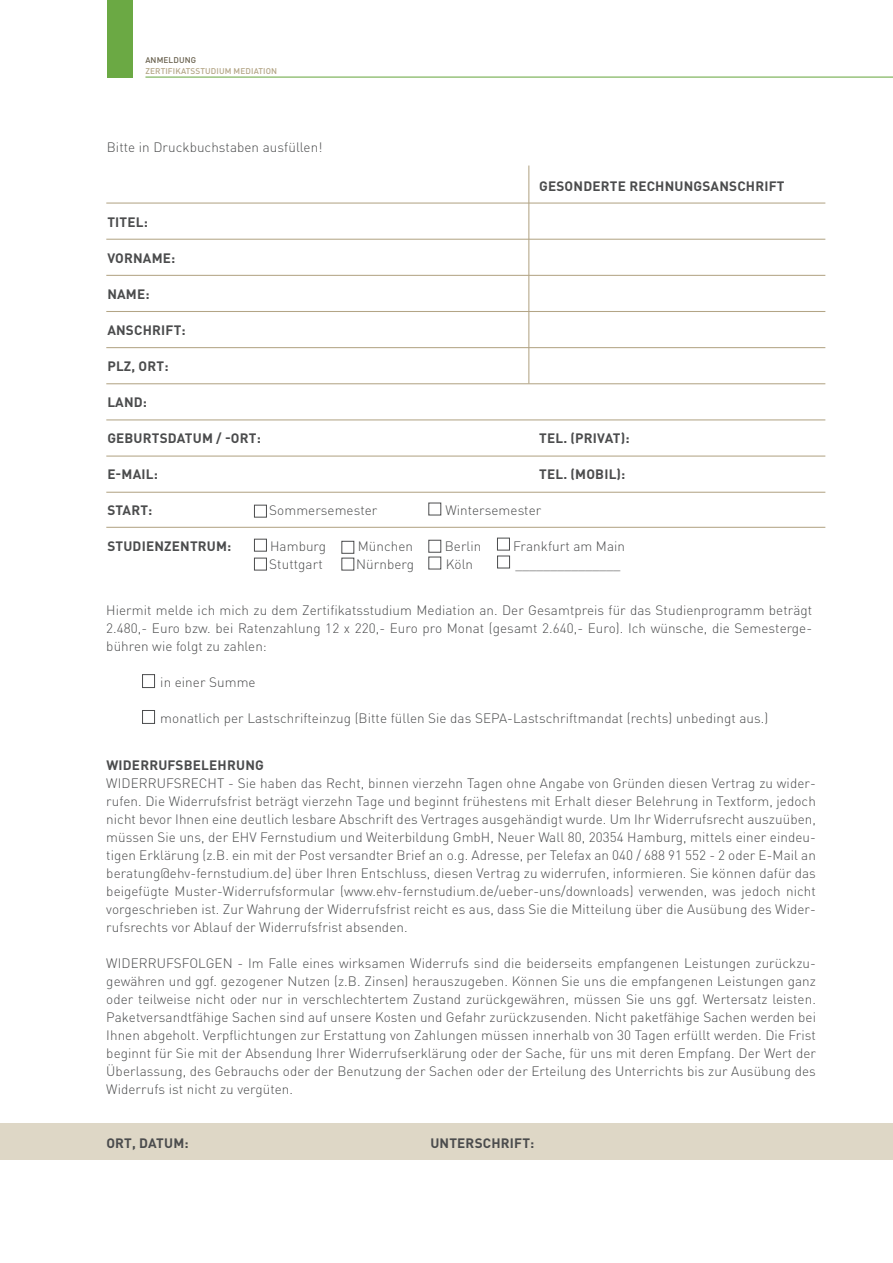
<style>
.page{position:relative;width:893px;height:1263px;background:#fff}
.page>*{position:absolute;margin:0;border:0;box-sizing:border-box;transform-origin:0 0}
.t1{font:300 13.5px/18px "DIN Pro";letter-spacing:.005em;color:#4b4c4d;text-align:justify}
.t2{font:700 13.5px "DIN Pro";letter-spacing:.015em;color:#4b4c4d}
.t3{font:500 8.25px "DIN Pro";letter-spacing:.015em;color:#b3a586}
.t4{font:500 8.25px "DIN Pro";letter-spacing:.015em;color:#68604d}
</style>
<div class="page">
<div style="left:0;top:1123px;width:893px;height:36px;background:#ded7c6"></div>
<hr style="left:145px;top:77px;width:748px;height:1px;background:#6ba944">
<div style="left:107px;top:0;width:26px;height:78px;background:#6ba944"></div>
<div style="left:142px;top:674px;width:13px;height:14px;border:1px solid #4b4c4d"></div>
<div style="left:142px;top:710px;width:13px;height:14px;border:1px solid #4b4c4d"></div>
<hr style="left:528px;top:166px;width:1px;height:218px;background:#b3a586">
<hr style="left:106px;top:239px;width:719px;height:1px;background:#b3a586">
<hr style="left:106px;top:275px;width:719px;height:1px;background:#b3a586">
<hr style="left:106px;top:383px;width:719px;height:1px;background:#b3a586">
<hr style="left:106px;top:347px;width:719px;height:1px;background:#b3a586">
<hr style="left:106px;top:311px;width:719px;height:1px;background:#b3a586">
<hr style="left:106px;top:419px;width:719px;height:1px;background:#b3a586">
<hr style="left:106px;top:455px;width:719px;height:2px;background:#b3a586">
<hr style="left:106px;top:203px;width:719px;height:1px;background:#b3a586">
<div style="left:254px;top:539px;width:13px;height:12px;border:1px solid #4b4c4d"></div>
<div style="left:341px;top:541px;width:13px;height:13px;border:1px solid #4b4c4d"></div>
<div style="left:428px;top:540px;width:13px;height:13px;border:1px solid #4b4c4d"></div>
<div style="left:497px;top:538px;width:13px;height:12px;border:1px solid #4b4c4d"></div>
<div style="left:497px;top:556px;width:13px;height:12px;border:1px solid #4b4c4d"></div>
<div style="left:254px;top:558px;width:13px;height:12px;border:1px solid #4b4c4d"></div>
<div style="left:428px;top:557px;width:13px;height:12px;border:1px solid #4b4c4d"></div>
<div style="left:254px;top:505px;width:13px;height:12px;border:1px solid #4b4c4d"></div>
<div style="left:428px;top:503px;width:13px;height:12px;border:1px solid #4b4c4d"></div>
<hr style="left:106px;top:492px;width:719px;height:1px;background:#b3a586">
<hr style="left:106px;top:527px;width:719px;height:1px;background:#b3a586">
<p class="t4" style="left:145px;top:55px;width:52px">ANMELDUNG</p>
<p class="t3" style="left:145px;top:65px;width:133px">ZERTIFIKATSSTUDIUM MEDIATION</p>
<p class="t1" style="left:107px;top:137px;width:217px">Bitte in Druckbuchstaben ausfüllen!</p>
<p class="t2" style="left:539px;top:177px;width:247px">GESONDERTE RECHNUNGSANSCHRIFT</p>
<p class="t2" style="left:107px;top:213px;width:42px">TITEL:</p>
<p class="t2" style="left:107px;top:249px;width:70px">VORNAME:</p>
<p class="t2" style="left:107px;top:285px;width:44px">NAME:</p>
<p class="t2" style="left:107px;top:321px;width:80px">ANSCHRIFT:</p>
<p class="t2" style="left:107px;top:357px;width:63px">PLZ, ORT:</p>
<p class="t2" style="left:107px;top:393px;width:41px">LAND:</p>
<p class="t2" style="left:107px;top:429px;width:155px">GEBURTSDATUM / -ORT:</p>
<p class="t2" style="left:539px;top:429px;width:92px">TEL. (PRIVAT):</p>
<p class="t2" style="left:107px;top:465px;width:52px">E-MAIL:</p>
<p class="t2" style="left:539px;top:465px;width:88px">TEL. (MOBIL):</p>
<p class="t2" style="left:107px;top:501px;width:47px">START:</p>
<p class="t1" style="left:269px;top:500px;width:110px">Sommersemester</p>
<p class="t1" style="left:445px;top:500px;width:97px">Wintersemester</p>
<p class="t2" style="left:107px;top:537px;width:126px">STUDIENZENTRUM:</p>
<p class="t1" style="left:270px;top:536px;width:57px">Hamburg</p>
<p class="t1" style="left:358px;top:536px;width:57px">München</p>
<p class="t1" style="left:445px;top:536px;width:38px">Berlin</p>
<p class="t1" style="left:513px;top:536px;width:113px">Frankfurt am Main</p>
<p class="t1" style="left:269px;top:554px;width:55px">Stuttgart</p>
<p class="t1" style="left:356px;top:554px;width:59px">Nürnberg</p>
<p class="t1" style="left:446px;top:554px;width:29px">Köln</p>
<p class="t1" style="left:515px;top:554px;width:107px">_______________</p>
<p class="t1" style="left:106px;top:600px;width:707px">Hiermit melde ich mich zu dem Zertifikatsstudium Mediation an. Der Gesamtpreis für das Studienprogramm beträgt 2.480,- Euro bzw. bei Ratenzahlung 12 x 220,- Euro pro Monat (gesamt 2.640,- Euro). Ich wünsche, die Semesterge&shy;bühren wie folgt zu zahlen:</p>
<p class="t1" style="left:160px;top:672px;width:97px">in einer Summe</p>
<p class="t1" style="left:160px;top:708px;width:609px">monatlich per Lastschrifteinzug (Bitte füllen Sie das SEPA-Lastschriftmandat (rechts) unbedingt aus.)</p>
<p class="t2" style="left:106px;top:756px;width:159px">WIDERRUFSBELEHRUNG</p>
<p class="t1" style="left:106px;top:774px;width:711px">WIDERRUFSRECHT - Sie haben das Recht, binnen vierzehn Tagen ohne Angabe von Gründen diesen Vertrag zu wider&shy;rufen. Die Widerrufsfrist beträgt vierzehn Tage und beginnt frühestens mit Erhalt dieser Belehrung in Textform, jedoch nicht bevor Ihnen eine deutlich lesbare Abschrift des Vertrages ausgehändigt wurde. Um Ihr Widerrufsrecht auszuüben, müssen Sie uns, der EHV Fernstudium und Weiterbildung GmbH, Neuer Wall 80, 20354 Hamburg, mittels einer eindeu&shy;tigen Erklärung (z.B. ein mit der Post versandter Brief an o.g. Adresse, per Telefax an 040 / 688 91 552 - 2 oder E-Mail an beratung@ehv-fernstudium.de) über Ihren Entschluss, diesen Vertrag zu widerrufen, informieren. Sie können dafür das beigefügte Muster-Widerrufsformular (www.ehv-fernstudium.de/ueber-uns/downloads) verwenden, was jedoch nicht vorgeschrieben ist. Zur Wahrung der Widerrufsfrist reicht es aus, dass Sie die Mitteilung über die Ausübung des Wider&shy;rufsrechts vor Ablauf der Widerrufsfrist absenden.</p>
<p class="t1" style="left:106px;top:954px;width:711px">WIDERRUFSFOLGEN - Im Falle eines wirksamen Widerrufs sind die beiderseits empfangenen Leistungen zurückzu&shy;gewähren und ggf. gezogener Nutzen (z.B. Zinsen) herauszugeben. Können Sie uns die empfangenen Leistungen ganz oder teilweise nicht oder nur in verschlechtertem Zustand zurückgewähren, müssen Sie uns ggf. Wertersatz leisten.<br>Paketversandtfähige Sachen sind auf unsere Kosten und Gefahr zurückzusenden. Nicht paketfähige Sachen werden bei Ihnen abgeholt. Verpflichtungen zur Erstattung von Zahlungen müssen innerhalb von 30 Tagen erfüllt werden. Die Frist beginnt für Sie mit der Absendung Ihrer Widerrufserklärung oder der Sache, für uns mit deren Empfang. Der Wert der Überlassung, des Gebrauchs oder der Benutzung der Sachen oder der Erteilung des Unterrichts bis zur Ausübung des Widerrufs ist nicht zu vergüten.</p>
<p class="t2" style="left:106px;top:1134px;width:84px">ORT, DATUM:</p>
<p class="t2" style="left:430px;top:1134px;width:106px">UNTERSCHRIFT:</p>
</div>
